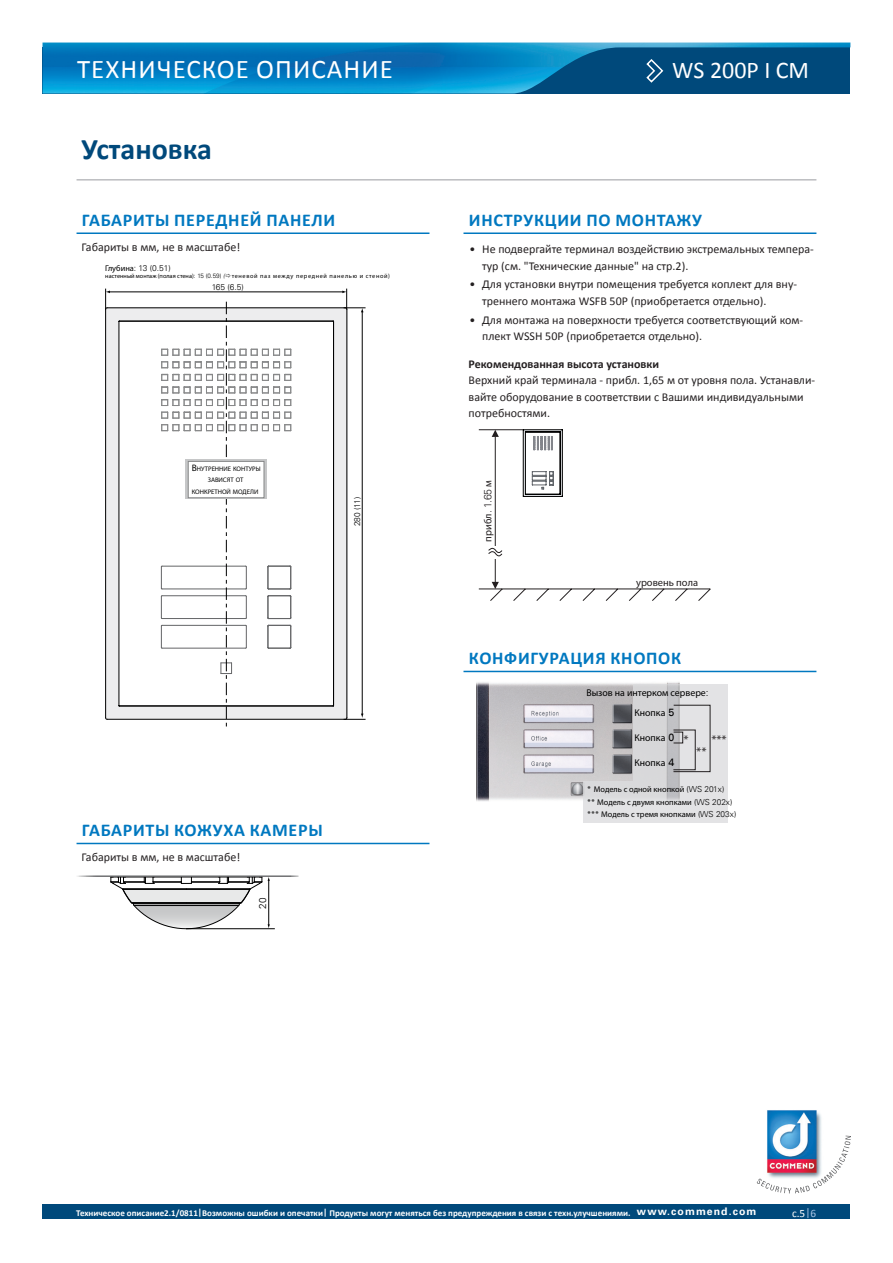
<style>
.page{position:relative;width:893px;height:1263px;background:#fff}
.page>*{position:absolute;margin:0;border:0;box-sizing:border-box;transform-origin:0 0}
.t1{font:700 30px "Calibri";color:#00497b}
.t2{font:27px "Calibri";letter-spacing:.04em;color:#fff}
.t3{font:24px "Calibri";color:#fff}
.t4{font:700 18px "Calibri";letter-spacing:.04em;color:#0078c0}
.t5{font:12px/16.5px "Calibri";color:#231f20}
.t6{font:700 12px "Calibri";color:#231f20}
.t7{font:11.25px "Calibri";color:#fff}
.t8{font:10.65px "Univers Com 55 Roman";color:#231f20}
.t9{font:10.5px "Myriad Pro";color:#231f20}
.t10{font:300 10.05px "Univers Com 45";color:#000}
.t11{font:9.9px "Myriad Pro";color:#000}
.t12{font:700 9px "Calibri";color:#fff}
.t13{font:300 8.4px "Univers Com 45";color:#000}
.t14{font:8.25px/12.6px "Myriad Pro";color:#000}
.t15{font:6.6px/11.2px "Myriad Pro";color:#000;text-align:center}
.t16{font:6.3px "Myriad Pro";letter-spacing:.1em;color:#000}
.s1{font-family:"Myriad Pro";font-weight:400}
.s2{font-family:"Univers Com 45";font-weight:300}
.s3{font-family:"Univers Com 45";font-weight:300;font-style:italic}
.s4{font-size:9.45px}
.s5{font-family:"Univers Com 55 Roman";font-size:10.65px}
.s6{font-family:"Univers Com 65";font-size:10.5px}
.s7{color:#adc7e7}
</style>
<div class="page">
<img style="left:43px;top:43px;width:807px;height:51px">
<svg style="left:645px;top:58px;width:19px;height:26px"></svg>
<div style="left:43px;top:1204px;width:807px;height:15px;background:#00497b"></div>
<img style="left:767px;top:1110px;width:55px;height:26px">
<svg style="left:756px;top:1136px;width:94px;height:57px"></svg>
<hr style="left:77px;top:179px;width:739px;height:2px;background:#bcbdc0">
<img style="left:476px;top:682px;width:203px;height:119px">
<div style="left:583px;top:781px;width:145px;height:42px;background:#e3e3e5"></div>
<div style="left:633px;top:684px;width:95px;height:96px;background:#dcdddf"></div>
<div style="left:673px;top:732px;width:10px;height:11px;border:1px solid #231f20"></div>
<div style="left:673px;top:730px;width:23px;height:40px;border:1px solid #231f20"></div>
<div style="left:673px;top:705px;width:37px;height:67px;border:1px solid #231f20"></div>
<hr style="left:463px;top:671px;width:353px;height:1px;background:#0078c0">
<hr style="left:77px;top:232px;width:352px;height:2px;background:#0078c0">
<div style="left:106px;top:311px;width:13px;height:408px;background:#ededee"></div>
<div style="left:334px;top:311px;width:13px;height:408px;background:#ededee"></div>
<div style="left:105px;top:308px;width:242px;height:13px;background:#ededee"></div>
<div style="left:105px;top:706px;width:242px;height:13px;background:#ededee"></div>
<hr style="left:119px;top:705px;width:214px;height:1px;background:#000">
<hr style="left:119px;top:321px;width:1px;height:384px;background:#000">
<hr style="left:107px;top:719px;width:238px;height:1px;background:#000">
<hr style="left:107px;top:307px;width:238px;height:1px;background:#000">
<hr style="left:105px;top:309px;width:1px;height:409px;background:#000">
<hr style="left:333px;top:321px;width:1px;height:384px;background:#000">
<hr style="left:119px;top:706px;width:214px;height:1px;background:#000">
<hr style="left:346px;top:309px;width:1px;height:409px;background:#000">
<hr style="left:119px;top:321px;width:214px;height:1px;background:#000">
<svg style="left:161px;top:302px;width:131px;height:425px"></svg>
<hr style="left:109px;top:292px;width:234px;height:1px;background:#000">
<svg style="left:105px;top:289px;width:5px;height:21px"></svg>
<hr style="left:362px;top:311px;width:1px;height:403px;background:#000">
<svg style="left:344px;top:714px;width:22px;height:6px"></svg>
<svg style="left:342px;top:289px;width:24px;height:23px"></svg>
<div style="left:185px;top:459px;width:82px;height:40px;background:linear-gradient(to bottom,#bebfc0,#bebfc0)"></div>
<div style="left:188px;top:461px;width:76px;height:37px;background:#fff"></div>
<div style="left:188px;top:461px;width:76px;height:37px;border:1px solid #878889"></div>
<hr style="left:77px;top:843px;width:352px;height:1px;background:#0078c0">
<hr style="left:77px;top:875px;width:222px;height:2px;background:#646567">
<hr style="left:186px;top:928px;width:89px;height:1px;background:#000">
<svg style="left:110px;top:875px;width:160px;height:54px"></svg>
<hr style="left:463px;top:232px;width:353px;height:2px;background:#0078c0">
<svg style="left:479px;top:429px;width:231px;height:172px"></svg>
<h2 class="t2" style="left:77px;top:52px;width:317px">Техническое описание</h2>
<h1 class="t1" style="left:82px;top:129px;width:132px">Установка</h1>
<h3 class="t4" style="left:82px;top:209px;width:255px">габариты передн ей панели</h3>
<p class="t5" style="left:82px;top:239px;width:160px">Габариты в мм, не в масштабе!</p>
<p class="t13" style="left:212px;top:282px;width:34px">165 (6.5)</p>
<p class="t13" style="left:105px;top:262px;width:67px"><span class="s1">Глубина</span>: 13 (0.51)</p>
<p class="t16" style="left:105px;top:272px;width:286px">настенный монтаж (полая стена)<span class="s2">: 15 (0.59)</span> <span class="s3">(</span> теневой паз между передней панелью и стеной)</p>
<p class="t15" style="left:192px;top:463px;width:70px"><span class="s4">В</span>НУТРЕННИЕ КОНТУРЫ<br>ЗАВИСЯТ ОТ<br>КОНКРЕТНОЙ МОДЕЛИ</p>
<p class="t13" style="left:352px;top:526px;width:31px;rotate:-90deg">280 (11)</p>
<h3 class="t4" style="left:82px;top:819px;width:242px">габариты кожуха камеры</h3>
<p class="t5" style="left:82px;top:849px;width:160px">Габариты в мм, не в масштабе!</p>
<p class="t10" style="left:257px;top:909px;width:13px;rotate:-90deg">20</p>
<h3 class="t3" style="left:672px;top:54px;width:138px">WS 200P I CM</h3>
<h3 class="t4" style="left:469px;top:209px;width:12px">Инст</h3>
<h3 class="t4" style="left:513px;top:209px;width:190px">рукции по монтажу</h3>
<p class="t5" style="left:482px;top:241px;width:333px;text-indent:-13px">• Не подвергайте терминал воздействию экстремальных темпера&shy;тур (см. "Технические данные" на стр.2).</p>
<p class="t5" style="left:482px;top:276px;width:316px;text-indent:-13px">• Для установки внутри помещения требуется коплект для вну&shy;треннего монтажа WSFB 50P (приобретается отдельно).</p>
<p class="t5" style="left:482px;top:311px;width:322px;text-indent:-13px">• Для монтажа на поверхности требуется соответствующий ком&shy;плект WSSH 50P (приобретается отдельно).</p>
<p class="t6" style="left:469px;top:356px;width:192px">Рекомендованная высота установки</p>
<p class="t5" style="left:469px;top:372px;width:348px">Верхний край терминала - прибл. 1,65 м от уровня пола. Устанавли&shy;вайте оборудование в соответствии с Вашими индивидуальными потребностями.</p>
<p class="t9" style="left:482px;top:542px;width:63px;rotate:-90deg">прибл<span class="s2">. 1.65</span> м</p>
<p class="t9" style="left:636px;top:576px;width:63px">уровень пола</p>
<h3 class="t4" style="left:469px;top:647px;width:166px">конфигурация кнопо</h3>
<h3 class="t4" style="left:671px;top:647px;width:12px">к</h3>
<p class="t11" style="left:586px;top:686px;width:124px">Вызов на интерком сервере<span class="s2">:</span></p>
<p class="t11" style="left:634px;top:707px;width:41px">Кнопка <span class="s5">5</span></p>
<p class="t11" style="left:634px;top:732px;width:41px">Кнопка <span class="s5">0</span></p>
<p class="t11" style="left:634px;top:757px;width:41px">Кнопка <span class="s5">4</span></p>
<p class="t8" style="left:683px;top:733px;width:7px">*</p>
<p class="t8" style="left:711px;top:733px;width:18px">***</p>
<p class="t8" style="left:696px;top:745px;width:12px">**</p>
<p class="t14" style="left:587px;top:783px;width:151px"><span class="s2">*</span> Модель с одной кнопкой <span class="s2">(WS 201x)<br>**</span> Модель с двумя кнопками <span class="s2">(WS 202x) ***</span> Модель с тремя кнопками <span class="s2">(WS 203x)</span></p>
<p class="t12" style="left:76px;top:1207px;width:682px">Техническое описание2.1/0811|Возможны ошибки и опечатки| Продукты могут меняться без предупреждения в связи с техн.улучшениями. <span class="s6">www.commend.com</span></p>
<p class="t7" style="left:792px;top:1206px;width:26px">с.5<span class="s7">|6</span></p>
</div>
